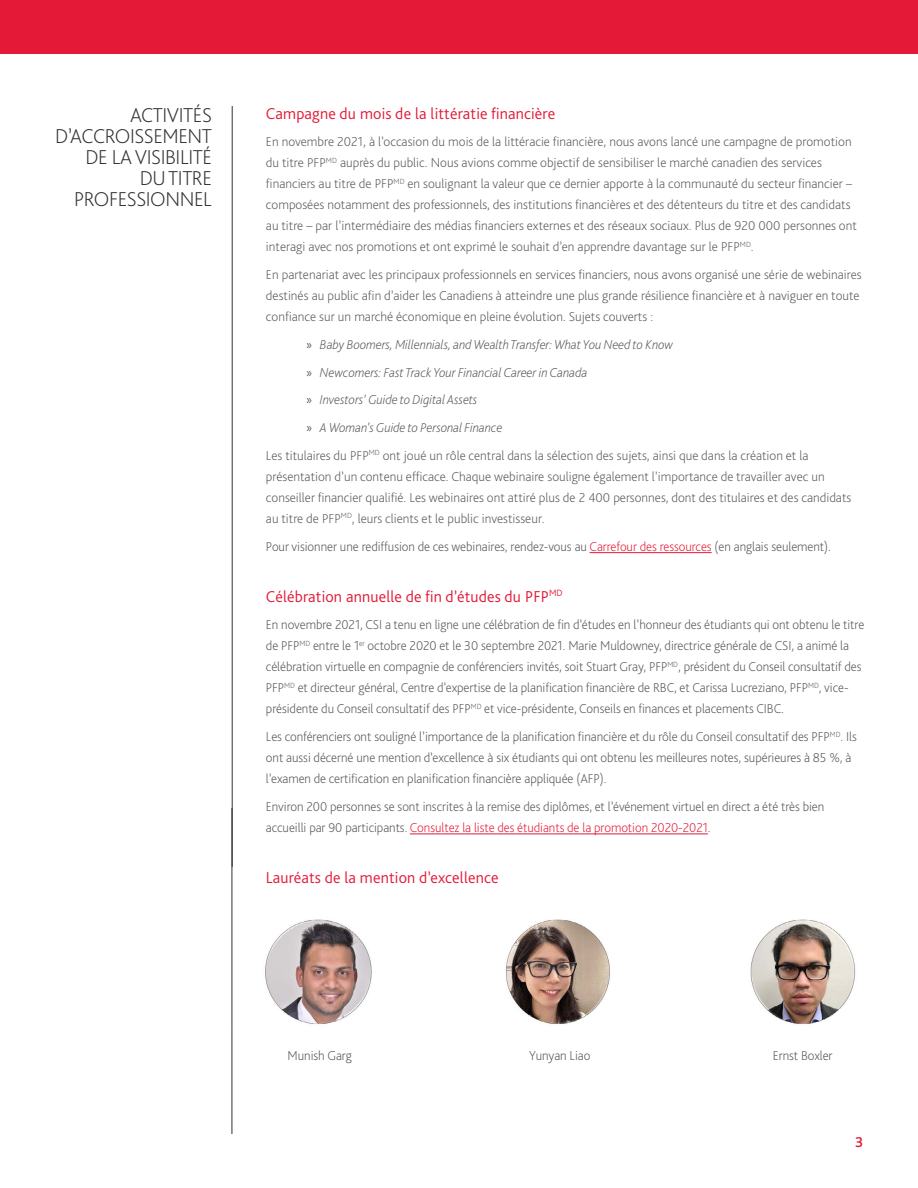
<style>
.page{position:relative;width:918px;height:1188px;background:#fff}
.page>*{position:absolute;margin:0;border:0;box-sizing:border-box;transform-origin:0 0}
.t1{font:200 21px/21px "Bliss Pro";letter-spacing:-.02em;color:#313131;text-align:right}
.t2{font:300 16.5px "Bliss Pro";letter-spacing:.01em;color:#e31937}
.t3{font:500 15px "Bliss Pro";color:#e31937}
.t4{font:200 13.5px/21px "Bliss Pro";color:#58595b}
.t5{font:200 13.5px/21px "Bliss Pro";letter-spacing:-.005em;color:#55565a}
.t6{font:italic 200 13.5px "Bliss Pro";letter-spacing:-.005em;color:#58595b}
.s1{font-family:"Myriad Pro";font-weight:400;font-style:normal}
.s2{color:#e31937}
</style>
<div class="page">
<hr style="left:232px;top:808px;width:1px;height:216px;background:#313131">
<hr style="left:232px;top:1024px;width:1px;height:110px;background:#313131">
<div style="left:0;top:0;width:918px;height:54px;background:#e31937"></div>
<img style="left:265px;top:919px;width:591px;height:106px">
<hr style="left:232px;top:106px;width:1px;height:756px;background:#313131">
<hr style="left:590px;top:552px;width:122px;height:1px;background:#e31937">
<hr style="left:410px;top:834px;width:298px;height:1px;background:#e31937">
<h1 class="t1" style="left:55px;top:104px;width:158px">ACTIVITÉS<br>D’ACCROISSEMENT<br>DE LA VISIBILITÉ<br>DU TITRE<br>PROFESSIONNEL</h1>
<p class="t2" style="left:266px;top:103px;width:291px">Campagne du mois de la littératie financière</p>
<p class="t4" style="left:266px;top:131px;width:592px">En novembre 2021, à l’occasion du mois de la littéracie financière, nous avons lancé une campagne de promotion du titre PFP<sup>MD</sup> auprès du public. Nous avions comme objectif de sensibiliser le marché canadien des services financiers au titre de PFP<sup>MD</sup> en soulignant la valeur que ce dernier apporte à la communauté du secteur financier – composées notamment des professionnels, des institutions financières et des détenteurs du titre et des candidats au titre – par l’intermédiaire des médias financiers externes et des réseaux sociaux. Plus de 920 000 personnes ont interagi avec nos promotions et ont exprimé le souhait d’en apprendre davantage sur le PFP<sup>MD</sup>.</p>
<p class="t4" style="left:266px;top:264px;width:597px">En partenariat avec les principaux professionnels en services financiers, nous avons organisé une série de webinaires destinés au public afin d’aider les Canadiens à atteindre une plus grande résilience financière et à naviguer en toute confiance sur un marché économique en pleine évolution. Sujets couverts :</p>
<p class="t6" style="left:306px;top:336px;width:368px"><span class="s1">»</span> Baby Boomers, Millennials, and Wealth Transfer: What You Need to Know</p>
<p class="t6" style="left:306px;top:364px;width:282px"><span class="s1">»</span> Newcomers: Fast Track Your Financial Career in Canada</p>
<p class="t6" style="left:306px;top:392px;width:173px"><span class="s1">»</span> Investors’ Guide to Digital Assets</p>
<p class="t6" style="left:306px;top:419px;width:198px"><span class="s1">»</span> A Woman’s Guide to Personal Finance</p>
<p class="t4" style="left:266px;top:445px;width:544px">Les titulaires du PFP<sup>MD</sup> ont joué un rôle central dans la sélection des sujets, ainsi que dans la création et la</p>
<p class="t4" style="left:266px;top:466px;width:587px">présentation d’un contenu efficace. Chaque webinaire souligne également l’importance de travailler avec un conseiller financier qualifié. Les webinaires ont attiré plus de 2 400 personnes, dont des titulaires et des candidats au titre de PFP<sup>MD</sup>, leurs clients et le public investisseur.</p>
<p class="t5" style="left:266px;top:535px;width:566px">Pour visionner une rediffusion de ces webinaires, rendez-vous au <span class="s2">Carrefour des ressources</span> (en anglais seulement).</p>
<p class="t2" style="left:266px;top:586px;width:298px">Célébration annuelle de fin d’études du PFP<sup>MD</sup></p>
<p class="t5" style="left:266px;top:614px;width:600px">En novembre 2021, CSI a tenu en ligne une célébration de fin d’études en l’honneur des étudiants qui ont obtenu le titre de PFP<sup>MD</sup> entre le 1<sup>er</sup> octobre 2020 et le 30 septembre 2021. Marie Muldowney, directrice générale de CSI, a animé la célébration virtuelle en compagnie de conférenciers invités, soit Stuart Gray, PFP<sup>MD</sup>, président du Conseil consultatif des PFP<sup>MD</sup> et directeur général, Centre d’expertise de la planification financière de RBC, et Carissa Lucreziano, PFP<sup>MD</sup>, vice&shy;présidente du Conseil consultatif des PFP<sup>MD</sup> et vice-présidente, Conseils en finances et placements CIBC.</p>
<p class="t5" style="left:266px;top:726px;width:592px">Les conférenciers ont souligné l’importance de la planification financière et du rôle du Conseil consultatif des PFP<sup>MD</sup>. Ils ont aussi décerné une mention d’excellence à six étudiants qui ont obtenu les meilleures notes, supérieures à 85 %, à l’examen de certification en planification financière appliquée (AFP).</p>
<p class="t5" style="left:266px;top:796px;width:560px">Environ 200 personnes se sont inscrites à la remise des diplômes, et l’événement virtuel en direct a été très bien accueilli par 90 participants. <span class="s2">Consultez la liste des étudiants de la promotion 2020-2021</span>.</p>
<p class="t2" style="left:266px;top:867px;width:234px">Lauréats de la mention d’excellence</p>
<p class="t5" style="left:288px;top:1045px;width:66px">Munish Garg</p>
<p class="t5" style="left:529px;top:1045px;width:63px">Yunyan Liao</p>
<p class="t5" style="left:773px;top:1045px;width:61px">Ernst Boxler</p>
<p class="t3" style="left:855px;top:1133px;width:10px">3</p>
</div>
